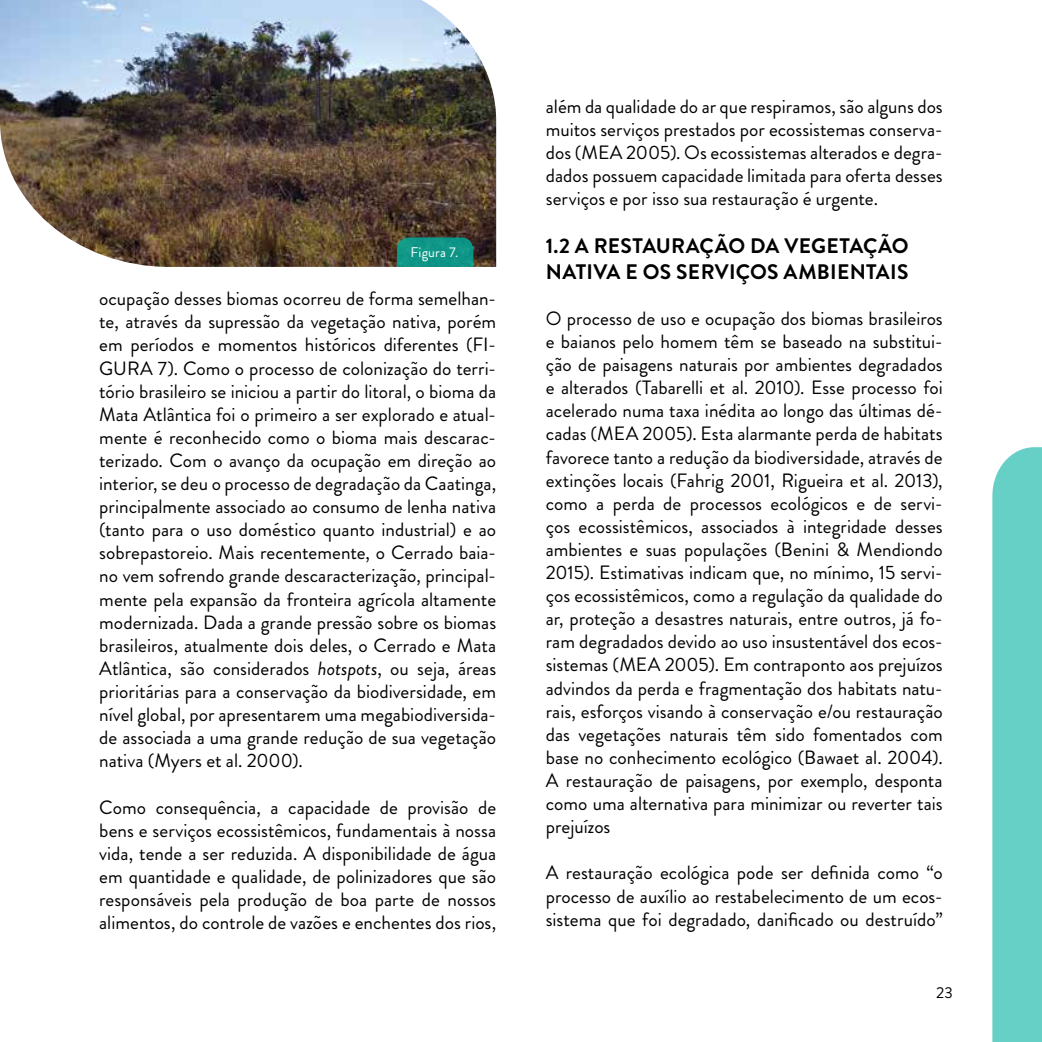
<style>
.page{position:relative;width:1042px;height:1042px;background:#fff}
.page>*{position:absolute;margin:0;border:0;box-sizing:border-box;transform-origin:0 0}
.t1{font:700 21px/25.2px "Brandon Grotesque";letter-spacing:.015em;color:#000}
.t2{font:19.25px/23.1px "Brandon Grotesque";color:#000;text-align:justify}
.t3{font:15.75px "Brandon Grotesque";color:#000}
.t4{font:14px "Brandon Grotesque";letter-spacing:.015em;color:#fff}
.s1{font-style:italic}
</style>
<div class="page">
<div style="left:992px;top:447px;width:50px;height:595px;background:#66cfc6"></div>
<img style="left:0;top:0;width:496px;height:267px">
<svg style="left:397px;top:237px;width:76px;height:30px;background:#129283"></svg>
<p class="t4" style="left:410px;top:243px;width:49px">Figura 7.</p>
<p class="t2" style="left:99px;top:287px;width:398px">ocupação desses biomas ocorreu de forma semelhan&shy;te, através da supressão da vegetação nativa, porém em períodos e momentos históricos diferentes (FI-GURA 7). Como o processo de colonização do terri&shy;tório brasileiro se iniciou a partir do litoral, o bioma da Mata Atlântica foi o primeiro a ser explorado e atual&shy;mente é reconhecido como o bioma mais descarac&shy;terizado. Com o avanço da ocupação em direção ao interior, se deu o processo de degradação da Caatinga, principalmente associado ao consumo de lenha nativa (tanto para o uso doméstico quanto industrial) e ao sobrepastoreio. Mais recentemente, o Cerrado baia&shy;no vem sofrendo grande descaracterização, principal&shy;mente pela expansão da fronteira agrícola altamente modernizada. Dada a grande pressão sobre os biomas brasileiros, atualmente dois deles, o Cerrado e Mata Atlântica, são considerados <span class="s1">hotspots</span>, ou seja, áreas prioritárias para a conservação da biodiversidade, em nível global, por apresentarem uma megabiodiversida&shy;de associada a uma grande redução de sua vegetação nativa (Myers et al. 2000).</p>
<p class="t2" style="left:99px;top:795px;width:398px">Como consequência, a capacidade de provisão de bens e serviços ecossistêmicos, fundamentais à nossa vida, tende a ser reduzida. A disponibilidade de água em quantidade e qualidade, de polinizadores que são responsáveis pela produção de boa parte de nossos alimentos, do controle de vazões e enchentes dos rios,</p>
<p class="t2" style="left:546px;top:95px;width:398px">além da qualidade do ar que respiramos, são alguns dos muitos serviços prestados por ecossistemas conserva&shy;dos (MEA 2005). Os ecossistemas alterados e degra&shy;dados possuem capacidade limitada para oferta desses serviços e por isso sua restauração é urgente.</p>
<p class="t1" style="left:546px;top:234px;width:364px">1.2 A RESTAURAÇÃO DA VEGETAÇÃO<br>NATIVA E OS SERVIÇOS AMBIENTAIS</p>
<p class="t2" style="left:546px;top:307px;width:398px">O processo de uso e ocupação dos biomas brasileiros e baianos pelo homem têm se baseado na substitui&shy;ção de paisagens naturais por ambientes degradados e alterados (Tabarelli et al. 2010). Esse processo foi acelerado numa taxa inédita ao longo das últimas dé&shy;cadas (MEA 2005). Esta alarmante perda de habitats favorece tanto a redução da biodiversidade, através de extinções locais (Fahrig 2001, Rigueira et al. 2013), como a perda de processos ecológicos e de servi&shy;ços ecossistêmicos, associados à integridade desses ambientes e suas populações (Benini &amp; Mendiondo 2015). Estimativas indicam que, no mínimo, 15 servi&shy;ços ecossistêmicos, como a regulação da qualidade do ar, proteção a desastres naturais, entre outros, já fo&shy;ram degradados devido ao uso insustentável dos ecos&shy;sistemas (MEA 2005). Em contraponto aos prejuízos advindos da perda e fragmentação dos habitats natu&shy;rais, esforços visando à conservação e/ou restauração das vegetações naturais têm sido fomentados com base no conhecimento ecológico (Bawaet al. 2004).<br>A restauração de paisagens, por exemplo, desponta como uma alternativa para minimizar ou reverter tais prejuízos</p>
<p class="t2" style="left:546px;top:861px;width:398px">A restauração ecológica pode ser definida como “o processo de auxílio ao restabelecimento de um ecos&shy;sistema que foi degradado, danificado ou destruído”</p>
<p class="t3" style="left:936px;top:981px;width:18px">23</p>
</div>
